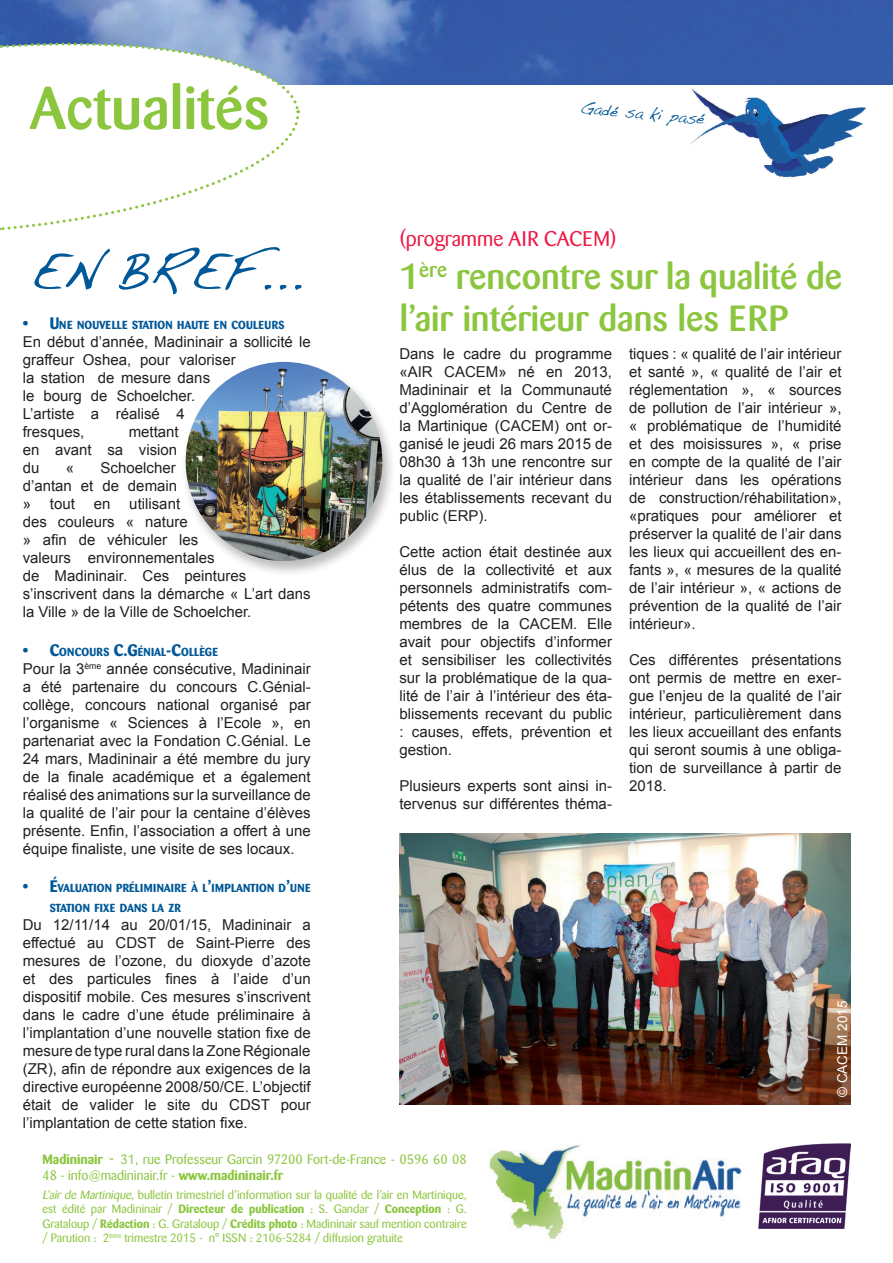
<style>
.page{position:relative;width:893px;height:1263px;background:#fff}
.page>*{position:absolute;margin:0;border:0;box-sizing:border-box;transform-origin:0 0}
.t1{font:500 60px "Barmeno";color:#8bc63e}
.t2{font:55.5px "Handwriting Dakota";color:#005898}
.t3{font:500 36px/42px "Barmeno";color:#8bc63e}
.t4{font:21px "Barmeno";color:#ed1845}
.t5{font:16.5px "Handwriting Dakota";color:#005898}
.t6{font:15px/18px "Arial";color:#231f20;text-align:justify}
.t7{font:13.5px/16.2px "Barmeno";color:#8bc63e}
.t8{font:13.5px "Arial";color:#fff}
.t9{font:12px/14.4px "Barmeno";color:#8bc63e;text-align:justify}
.t10{font:700 11.55px/19.8px "Barmeno";letter-spacing:.02em;color:#005898}
.s1{font-size:16.5px}
.s2{font-weight:700}
.s3{font-size:18px}
.s4{font-style:italic}
</style>
<div class="page">
<img style="left:690px;top:88px;width:176px;height:90px">
<img style="left:0;top:0;width:893px;height:85px">
<svg style="left:0;top:33px;width:302px;height:52px"></svg>
<svg style="left:0;top:34px;width:301px;height:197px"></svg>
<img style="left:489px;top:1144px;width:253px;height:96px">
<img style="left:758px;top:1143px;width:92px;height:85px">
<div style="left:180px;top:360px;width:215px;height:217px;background:#231f20;opacity:.3"></div>
<img style="left:186px;top:362px;width:196px;height:199px">
<img style="left:400px;top:833px;width:450px;height:271px">
<h1 class="t1" style="left:30px;top:73px;width:241px">Actualités</h1>
<h2 class="t2" style="left:30px;top:238px;width:273px">EN BREF...</h2>
<p class="t10" style="left:23px;top:315px;width:263px"><span class="s1">• U</span>NE NOUVELLE STATION HAUTE EN COULEURS</p>
<p class="t6" style="left:23px;top:333px;width:289px;text-align:left">En début d’année, Madininair a sollicité le graffeur Oshea, pour valoriser<br>la station de mesure dans<br>le bourg de Schoelcher.<br>L’artiste a réalisé 4<br>fresques,</p>
<p class="t6" style="left:23px;top:423px;width:157px;text-indent:106px">mettant en avant sa vision du</p>
<p class="t6" style="left:23px;top:459px;width:156px;text-indent:78px">Schoelcher d’antan et de demain » tout</p>
<p class="t6" style="left:66px;top:459px;width:10px">«</p>
<p class="t6" style="left:23px;top:495px;width:289px;text-align:left;text-indent:107px">utilisant<br>des couleurs « nature<br>» afin de véhiculer les<br>valeurs environnementales<br>de Madininair. Ces peintures s’inscrivent dans la démarche « L’art dans la Ville » de la Ville de Schoelcher.</p>
<p class="t10" style="left:23px;top:642px;width:197px"><span class="s1">• C</span>ONCOURS <span class="s1">C.G</span>ÉNIAL<span class="s1">-C</span>OLLÈGE</p>
<p class="t6" style="left:23px;top:660px;width:290px">Pour la 3<sup>ème</sup> année consécutive, Madininair a été partenaire du concours C.Génial&shy;collège, concours national organisé par l’organisme « Sciences à l’Ecole », en partenariat avec la Fondation C.Génial. Le 24 mars, Madininair a été membre du jury de la finale académique et a également réalisé des animations sur la surveillance de la qualité de l’air pour la centaine d’élèves présente. Enfin, l’association a offert à une équipe finaliste, une visite de ses locaux.</p>
<p class="t10" style="left:50px;top:878px;width:263px;text-indent:-27px"><span class="s1">• É</span>VALUATION PRÉLIMINAIRE À L<span class="s1">’</span>IMPLANTION D<span class="s1">’</span>UNE<br>STATION FIXE DANS LA ZR</p>
<p class="t6" style="left:23px;top:916px;width:290px">Du 12/11/14 au 20/01/15, Madininair a effectué au CDST de Saint-Pierre des mesures de l’ozone, du dioxyde d’azote et des particules fines à l’aide d’un dispositif mobile. Ces mesures s’inscrivent dans le cadre d’une étude préliminaire à l’implantation d’une nouvelle station fixe de mesure de type rural dans la Zone Régionale (ZR), afin de répondre aux exigences de la directive européenne 2008/50/CE. L’objectif était de valider le site du CDST pour l’implantation de cette station fixe.</p>
<p class="t6" style="left:94px;top:495px;width:18px">en</p>
<p class="t5" style="left:581px;top:98px;width:126px;rotate:5deg">GADÉ SA KI PASÉ</p>
<h3 class="t4" style="left:400px;top:227px;width:218px">(programme AIR CACEM)</h3>
<h3 class="t3" style="left:400px;top:256px;width:444px">1<sup>ère</sup> rencontre sur la qualité de l’air intérieur dans les ERP</h3>
<p class="t6" style="left:399px;top:345px;width:214px">Dans le cadre du programme «AIR CACEM» né en 2013, Madininair et la Communauté d’Agglomération du Centre de la Martinique (CACEM) ont or&shy;ganisé le jeudi 26 mars 2015 de 08h30 à 13h une rencontre sur la qualité de l’air intérieur dans les établissements recevant du public (ERP).</p>
<p class="t6" style="left:399px;top:543px;width:214px">Cette action était destinée aux élus de la collectivité et aux personnels administratifs com&shy;pétents des quatre communes membres de la CACEM. Elle avait pour objectifs d’informer et sensibiliser les collectivités sur la problématique de la qua&shy;lité de l’air à l’intérieur des éta&shy;blissements recevant du public : causes, effets, prévention et gestion.</p>
<p class="t6" style="left:399px;top:777px;width:214px">Plusieurs experts sont ainsi in&shy;tervenus sur différentes théma-</p>
<p class="t6" style="left:629px;top:345px;width:214px">tiques : « qualité de l’air intérieur et santé », « qualité de l’air et réglementation », « sources de pollution de l’air intérieur », « problématique de l’humidité et des moisissures », « prise en compte de la qualité de l’air intérieur dans les opérations de construction/réhabilitation», «pratiques pour améliorer et préserver la qualité de l’air dans les lieux qui accueillent des en&shy;fants », « mesures de la qualité de l’air intérieur », « actions de prévention de la qualité de l’air intérieur».</p>
<p class="t6" style="left:629px;top:651px;width:214px">Ces différentes présentations ont permis de mettre en exer&shy;gue l’enjeu de la qualité de l’air intérieur, particulièrement dans les lieux accueillant des enfants qui seront soumis à une obliga&shy;tion de surveillance à partir de 2018.</p>
<p class="t8" style="left:834px;top:1097px;width:98px;rotate:-90deg">© CACEM 2015</p>
<p class="t7" style="left:43px;top:1151px;width:426px"><span class="s2">Madininair</span> <span class="s3">-</span> 31, rue Professeur Garcin 97200 Fort-de-France - 0596 60 08<br>48 - info@madininair.fr - <span class="s2">www.madininair.fr</span></p>
<p class="t9" style="left:43px;top:1188px;width:426px"><span class="s4">L’air de Martinique</span>, bulletin trimestriel d’information sur la qualité de l’air en Martinique, est édité par Madininair / <span class="s2">Directeur de publication</span> : S. Gandar / <span class="s2">Conception</span> : G.<br>Grataloup / <span class="s2">Rédaction</span> : G. Grataloup / <span class="s2">Crédits photo</span> : Madininair sauf mention contraire / Parution : 2<sup>ème</sup> trimestre 2015 - n° ISSN : 2106-5284 / diffusion gratuite</p>
</div>
